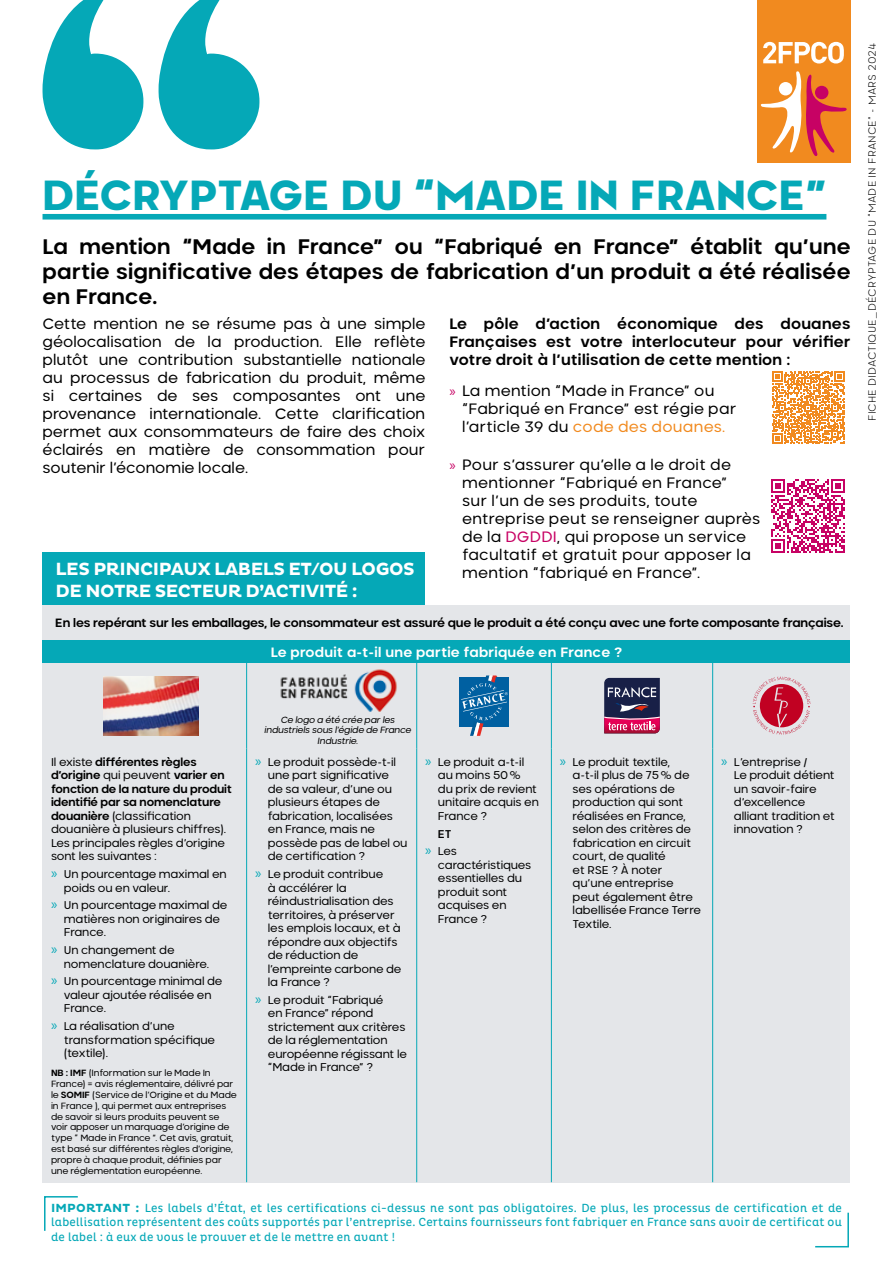
<style>
.page{position:relative;width:893px;height:1263px;background:#fff}
.page>*{position:absolute;margin:0;border:0;box-sizing:border-box;transform-origin:0 0}
.t1{font:800 42px "Neometric";letter-spacing:.005em;color:#05a8b7}
.t2{font:700 21px/25.2px "Neometric";letter-spacing:.01em;color:#000;text-align:justify}
.t3{font:700 18px/21.6px "Pluto";letter-spacing:-.025em;color:#fff}
.t4{font:15px/18px "Neometric";letter-spacing:.015em;color:#000}
.t5{font:700 15px/18px "Neometric";letter-spacing:.015em;color:#000;text-align:justify}
.t6{font:700 13.5px "Neometric";letter-spacing:.02em;color:#fff}
.t7{font:12px/14.4px "Pluto Cond";letter-spacing:.02em;color:#05a8b7;text-align:justify}
.t8{font:700 12px "Neometric";letter-spacing:-.01em;color:#000}
.t9{font:11.25px/13.5px "Neometric";letter-spacing:-.01em;color:#000}
.t10{font:300 10.5px "Neometric";letter-spacing:.005em;color:#000}
.t11{font:9px/10.8px "Neometric";letter-spacing:-.01em;color:#000}
.t12{font:italic 9px/10.8px "Neometric";letter-spacing:-.02em;color:#000;text-align:center}
.s1{font-family:"Myriad Pro";color:#c70264}
.s2{color:#f18a1f}
.s3{color:#c70264}
.s4{font-weight:700}
.s5{font-family:"Myriad Pro";font-size:15px;color:#05a8b7}
.s6{font-weight:500}
.s7{font-family:"Pluto";font-weight:700}
</style>
<div class="page">
<div style="left:43px;top:605px;width:807px;height:577px;background:#e4e6e9"></div>
<svg style="left:43px;top:0;width:216px;height:149px"></svg>
<div style="left:757px;top:0;width:93px;height:163px;background:#f18a1f"></div>
<svg style="left:760px;top:71px;width:87px;height:85px"></svg>
<svg style="left:763px;top:42px;width:81px;height:22px"></svg>
<div style="left:43px;top:214px;width:783px;height:6px;background:#05a8b7"></div>
<svg style="left:772px;top:371px;width:73px;height:73px"></svg>
<svg style="left:771px;top:479px;width:74px;height:74px"></svg>
<svg style="left:44px;top:1196px;width:34px;height:35px"></svg>
<svg style="left:815px;top:1212px;width:34px;height:36px"></svg>
<div style="left:43px;top:553px;width:382px;height:52px;background:#05a8b7"></div>
<div style="left:43px;top:640px;width:807px;height:23px;background:#05a8b7"></div>
<hr style="left:246px;top:663px;width:1px;height:85px;background:#05a8b7">
<hr style="left:416px;top:663px;width:1px;height:85px;background:#05a8b7">
<hr style="left:551px;top:663px;width:1px;height:85px;background:#05a8b7">
<hr style="left:712px;top:663px;width:1px;height:85px;background:#05a8b7">
<hr style="left:246px;top:748px;width:1px;height:434px;background:#05a8b7">
<hr style="left:416px;top:748px;width:1px;height:434px;background:#05a8b7">
<hr style="left:551px;top:748px;width:1px;height:434px;background:#05a8b7">
<hr style="left:712px;top:748px;width:1px;height:434px;background:#05a8b7">
<img style="left:103px;top:676px;width:96px;height:59px">
<img style="left:280px;top:669px;width:117px;height:43px">
<div style="left:459px;top:677px;width:50px;height:49px;background:#0060a1"></div>
<svg style="left:461px;top:675px;width:47px;height:61px"></svg>
<svg style="left:604px;top:678px;width:56px;height:55px;background:#633c63"></svg>
<svg style="left:753px;top:677px;width:57px;height:58px"></svg>
<h1 class="t1" style="left:43px;top:166px;width:786px">DÉCRYPTAGE DU “MADE IN FRANCE”</h1>
<h2 class="t2" style="left:43px;top:233px;width:810px">La mention “Made in France” ou “Fabriqué en France” établit qu’une partie significative des étapes de fabrication d’un produit a été réalisée en France.</h2>
<p class="t4" style="left:43px;top:314px;width:385px;text-align:justify">Cette mention ne se résume pas à une simple géolocalisation de la production. Elle reflète plutôt une contribution substantielle nationale au processus de fabrication du produit, même si certaines de ses composantes ont une provenance internationale. Cette clarification permet aux consommateurs de faire des choix éclairés en matière de consommation pour soutenir l’économie locale.</p>
<h3 class="t5" style="left:449px;top:314px;width:403px">Le pôle d’action économique des douanes Françaises est votre interlocuteur pour vérifier votre droit à l’utilisation de cette mention :</h3>
<h3 class="t4" style="left:462px;top:381px;width:276px;text-indent:-13px"><span class="s1">»</span> La mention “Made in France” ou “Fabriqué en France” est régie par l’article 39 du <span class="s2">code des douanes.</span></h3>
<p class="t4" style="left:462px;top:455px;width:300px;text-indent:-13px"><span class="s1">»</span> Pour s’assurer qu’elle a le droit de mentionner “Fabriqué en France”<br>sur l’un de ses produits, toute entreprise peut se renseigner auprès de la <span class="s3">DGDDI</span>, qui propose un service facultatif et gratuit pour apposer la mention “fabriqué en France”.</p>
<h3 class="t3" style="left:56px;top:559px;width:361px">LES PRINCIPAUX LABELS ET/OU LOGOS<br>DE NOTRE SECTEUR D’ACTIVITÉ :</h3>
<p class="t8" style="left:55px;top:615px;width:790px">En les repérant sur les emballages, le consommateur est assuré que le produit a été conçu avec une forte composante française.</p>
<p class="t6" style="left:271px;top:643px;width:353px">Le produit a-t-il une partie fabriquée en France ?</p>
<p class="t10" style="left:865px;top:421px;width:380px;rotate:-90deg">FICHE DIDACTIQUE_DÉCRYPTAGE DU “MADE IN FRANCE” - MARS 2024</p>
<p class="t9" style="left:51px;top:755px;width:182px">Il existe <span class="s4">différentes règles d’origine</span> qui peuvent <span class="s4">varier en fonction de la nature du produit identifié par sa nomenclature douanière</span> (classification douanière à plusieurs chiffres).<br>Les principales règles d’origine sont les suivantes :</p>
<p class="t9" style="left:64px;top:867px;width:165px;text-indent:-13px"><span class="s5">»</span> Un pourcentage maximal en poids ou en valeur.</p>
<p class="t9" style="left:64px;top:898px;width:165px;text-indent:-13px"><span class="s5">»</span> Un pourcentage maximal de matières non originaires de<br>France.</p>
<p class="t9" style="left:64px;top:943px;width:147px;text-indent:-13px"><span class="s5">»</span> Un changement de nomenclature douanière.</p>
<p class="t9" style="left:64px;top:974px;width:160px;text-indent:-13px"><span class="s5">»</span> Un pourcentage minimal de valeur ajoutée réalisée en<br>France.</p>
<p class="t9" style="left:64px;top:1019px;width:153px;text-indent:-13px"><span class="s5">»</span> La réalisation d’une transformation spécifique (textile).</p>
<p class="t11" style="left:51px;top:1067px;width:187px"><span class="s4">NB : IMF</span> (Information sur le Made In France) = avis réglementaire, délivré par le <span class="s4">SOMIF</span> (Service de l’Origine et du Made in France ), qui permet aux entreprises de savoir si leurs produits peuvent se voir apposer un marquage d’origine de type “ Made in France ”. Cet avis, gratuit, est basé sur différentes règles d’origine, propre à chaque produit, définies par une réglementation européenne.</p>
<p class="t12" style="left:265px;top:713px;width:149px">Ce logo a été crée par les industriels sous l’égide de France<br>Industrie.</p>
<p class="t9" style="left:268px;top:755px;width:141px;text-indent:-13px"><span class="s5">»</span> Le produit possède-t-il une part significative<br>de sa valeur, d’une ou plusieurs étapes de fabrication, localisées en France, mais ne possède pas de label ou de certification ?</p>
<p class="t9" style="left:268px;top:867px;width:135px;text-indent:-13px"><span class="s5">»</span> Le produit contribue<br>à accélérer la réindustrialisation des territoires, à préserver les emplois locaux, et à répondre aux objectifs de réduction de l’empreinte carbone de la France ?</p>
<p class="t9" style="left:268px;top:993px;width:141px;text-indent:-13px"><span class="s5">»</span> Le produit “Fabriqué<br>en France” répond strictement aux critères de la réglementation européenne régissant le “Made in France” ?</p>
<p class="t9" style="left:438px;top:755px;width:102px;text-indent:-13px"><span class="s5">»</span> Le produit a-t-il au moins 50%<br>du prix de revient unitaire acquis en<br>France ?</p>
<p class="t9" style="left:425px;top:824px;width:33px;line-height:17.7px;text-indent:13px"><span class="s6">ET </span><span class="s5">»</span> Les</p>
<p class="t9" style="left:438px;top:858px;width:95px">caractéristiques essentielles du produit sont acquises en<br>France ?</p>
<p class="t9" style="left:573px;top:755px;width:130px;text-indent:-13px"><span class="s5">»</span> Le produit textile,<br>a-t-il plus de 75% de ses opérations de production qui sont réalisées en France, selon des critères de fabrication en circuit court, de qualité<br>et RSE ? À noter qu’une entreprise peut également être labellisée France Terre<br>Textile.</p>
<p class="t9" style="left:734px;top:755px;width:103px;text-indent:-13px"><span class="s5">»</span> L’entreprise /<br>Le produit détient un savoir-faire d’excellence alliant tradition et innovation ?</p>
<p class="t7" style="left:51px;top:1201px;width:792px"><span class="s7">IMPORTANT :</span> Les labels d’État, et les certifications ci-dessus ne sont pas obligatoires. De plus, les processus de certification et de labellisation représentent des coûts supportés par l’entreprise. Certains fournisseurs font fabriquer en France sans avoir de certificat ou de label : à eux de vous le prouver et de le mettre en avant !</p>
</div>
